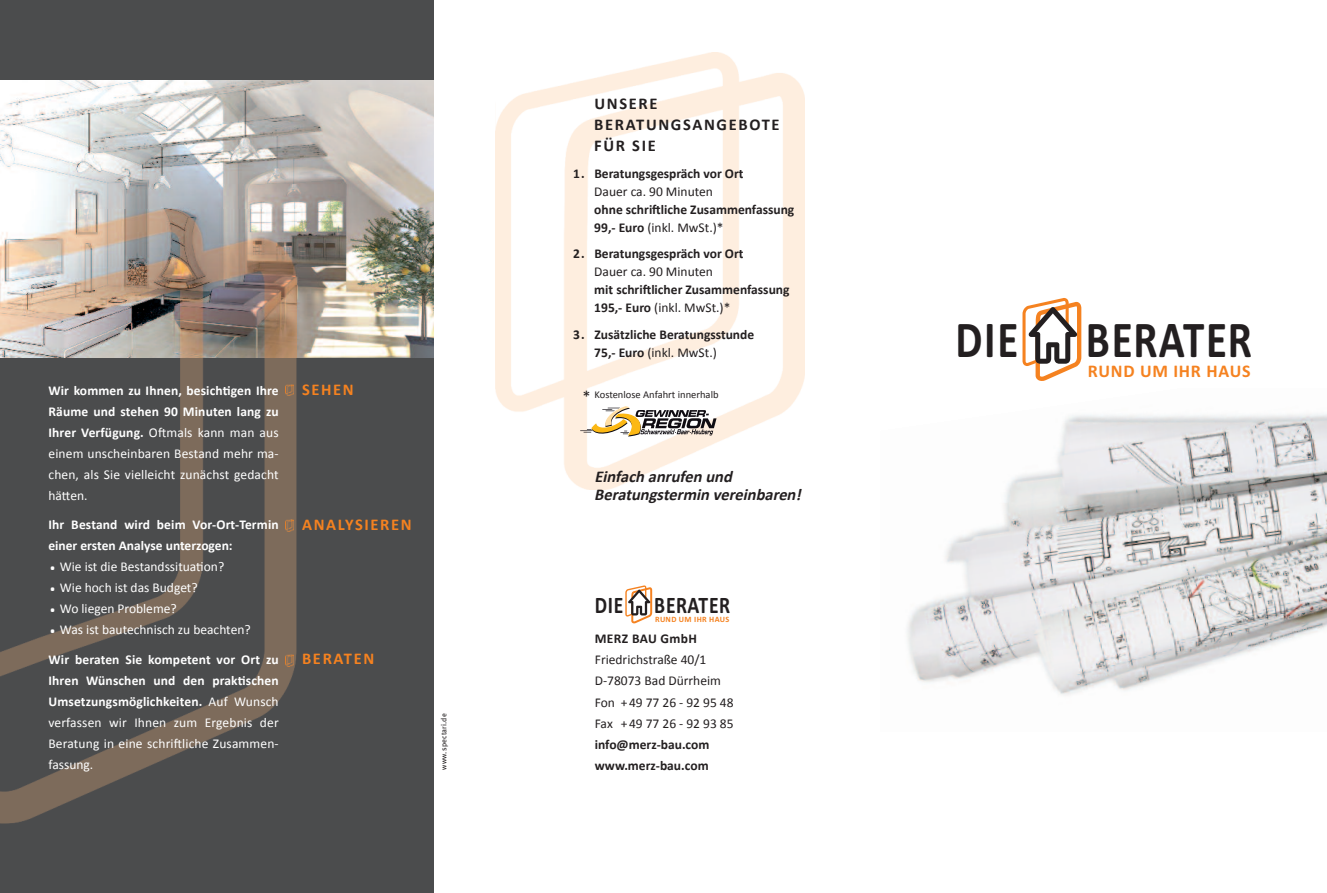
<style>
.page{position:relative;width:1327px;height:893px;background:#fff}
.page>*{position:absolute;margin:0;border:0;box-sizing:border-box;transform-origin:0 0}
.t1{font:700 52.05px "Calibri";letter-spacing:.03em;color:#231f20;scale:.83 1}
.t2{font:33px "Calibri";color:#fff}
.t3{font:700 23.7px "Calibri";letter-spacing:.03em;color:#231f20;scale:.83 1}
.t4{font:700 17.85px "Calibri";letter-spacing:.04em;color:#f58220}
.t5{font:italic 700 16.5px/18px "Calibri";color:#231f20}
.t6{font:700 16.5px/21px "Calibri";letter-spacing:.1em;color:#231f20}
.t7{font:700 16.5px "Calibri";letter-spacing:.1em;color:#f58220}
.t8{font:16.5px "Calibri";color:#231f20}
.t9{font:700 13.5px/21px "Calibri";letter-spacing:.01em;color:#fff}
.t10{font:700 13.5px/18px "Calibri";color:#231f20}
.t11{font:13.5px/21px "Calibri";color:#fff;text-align:justify}
.t12{font:13.5px/21px "Calibri";color:#231f20}
.t13{font:700 13.5px "Calibri";letter-spacing:.025em;color:#231f20}
.t14{font:10.5px "Calibri";color:#231f20}
.t15{font:700 8.1px "Calibri";letter-spacing:.04em;color:#f58220}
.t16{font:7.5px "Meta";letter-spacing:.03em;color:#231f20}
.s1{font-weight:400}
.s2{font-weight:700}
</style>
<div class="page">
<img style="left:907px;top:413px;width:420px;height:282px">
<svg style="left:1022px;top:298px;width:59px;height:83px"></svg>
<svg style="left:625px;top:585px;width:27px;height:38px"></svg>
<img style="left:495px;top:53px;width:310px;height:437px">
<div style="left:0;top:0;width:434px;height:893px;background:#4b4c4d"></div>
<img style="left:0;top:81px;width:434px;height:276px">
<img style="left:0;top:209px;width:296px;height:614px">
<svg style="left:286px;top:384px;width:8px;height:12px"></svg>
<svg style="left:286px;top:520px;width:8px;height:11px"></svg>
<svg style="left:286px;top:655px;width:8px;height:11px"></svg>
<svg style="left:580px;top:406px;width:136px;height:31px"></svg>
<p class="t6" style="left:594px;top:93px;width:187px">UNSERE<br>BERATUNGSANGEBOTE<br>FÜR SIE</p>
<p class="t10" style="left:573px;top:164px;width:172px">1. Beratungsgespräch vor Ort</p>
<p class="t12" style="left:594px;top:181px;width:120px">Dauer ca. 90 Minuten</p>
<p class="t10" style="left:594px;top:200px;width:202px">ohne schriftliche Zusammenfassung<br>99,- Euro <span class="s1">(inkl. MwSt.)*</span></p>
<p class="t10" style="left:573px;top:245px;width:172px">2. Beratungsgespräch vor Ort</p>
<p class="t12" style="left:594px;top:261px;width:120px">Dauer ca. 90 Minuten</p>
<p class="t10" style="left:594px;top:281px;width:197px">mit schriftlicher Zusammenfassung<br>195,- Euro <span class="s1">(inkl. MwSt.)*</span></p>
<p class="t10" style="left:594px;top:325px;width:161px;text-indent:-21px">3. Zusätzliche Beratungsstunde<br>75,- Euro <span class="s1">(inkl. MwSt.)</span></p>
<p class="t7" style="left:302px;top:379px;width:53px">SEHEN</p>
<p class="t9" style="left:48px;top:380px;width:232px">Wir kommen zu Ihnen, besichtigen Ihre</p>
<p class="t14" style="left:594px;top:388px;width:126px">Kostenlose Anfahrt innerhalb</p>
<p class="t11" style="left:48px;top:401px;width:232px"><span class="s2">Räume und stehen 90 Minuten lang zu Ihrer Verfügung.</span> Oftmals kann man aus einem unscheinbaren Bestand mehr ma&shy;chen, als Sie vielleicht zunächst gedacht hätten.</p>
<p class="t9" style="left:48px;top:514px;width:232px">Ihr Bestand wird beim Vor-Ort-Termin einer ersten Analyse unterzogen:</p>
<h2 class="t2" style="left:48px;top:538px;width:10px">.</h2>
<p class="t11" style="left:60px;top:556px;width:166px">Wie ist die Bestandssituation?</p>
<h2 class="t2" style="left:48px;top:559px;width:10px">.</h2>
<p class="t11" style="left:60px;top:577px;width:139px">Wie hoch ist das Budget?</p>
<h2 class="t2" style="left:48px;top:580px;width:10px">.</h2>
<p class="t11" style="left:60px;top:598px;width:118px">Wo liegen Probleme?</p>
<h2 class="t2" style="left:48px;top:601px;width:10px">.</h2>
<p class="t11" style="left:60px;top:619px;width:192px">Was ist bautechnisch zu beachten?</p>
<p class="t9" style="left:48px;top:649px;width:232px;text-align:justify">Wir beraten Sie kompetent vor Ort zu Ihren Wünschen und den praktischen Umsetzungsmöglichkeiten. <span class="s1">Auf Wunsch verfassen wir Ihnen zum Ergebnis der Beratung in eine schriftliche Zusammen&shy;fassung.</span></p>
<p class="t8" style="left:582px;top:386px;width:10px">*</p>
<p class="t5" style="left:594px;top:468px;width:211px">Einfach anrufen und<br>Beratungstermin vereinbaren!</p>
<p class="t7" style="left:302px;top:514px;width:111px">ANALYSIEREN</p>
<h3 class="t3" style="left:595px;top:590px;width:36px">DIE</h3>
<h3 class="t3" style="left:654px;top:590px;width:93px">BERATER</h3>
<p class="t15" style="left:655px;top:614px;width:76px">RUND UM IHR HAUS</p>
<p class="t13" style="left:595px;top:631px;width:104px">MERZ BAU GmbH</p>
<p class="t12" style="left:595px;top:649px;width:140px">Friedrichstraße 40/1<br>D-78073 Bad Dürrheim<br>Fon +49 77 26 - 92 95 48<br>Fax +49 77 26 - 92 93 85</p>
<p class="t10" style="left:595px;top:733px;width:116px;line-height:21px">info@merz-bau.com www.merz-bau.com</p>
<p class="t7" style="left:302px;top:648px;width:74px">BERATEN</p>
<p class="t16" style="left:441px;top:770px;width:58px;rotate:-90deg">www.spectari.de</p>
<h1 class="t1" style="left:955px;top:308px;width:77px">DIE</h1>
<h1 class="t1" style="left:1086px;top:308px;width:202px">BERATER</h1>
<h3 class="t4" style="left:1087px;top:360px;width:164px">RUND UM IHR HAUS</h3>
</div>
